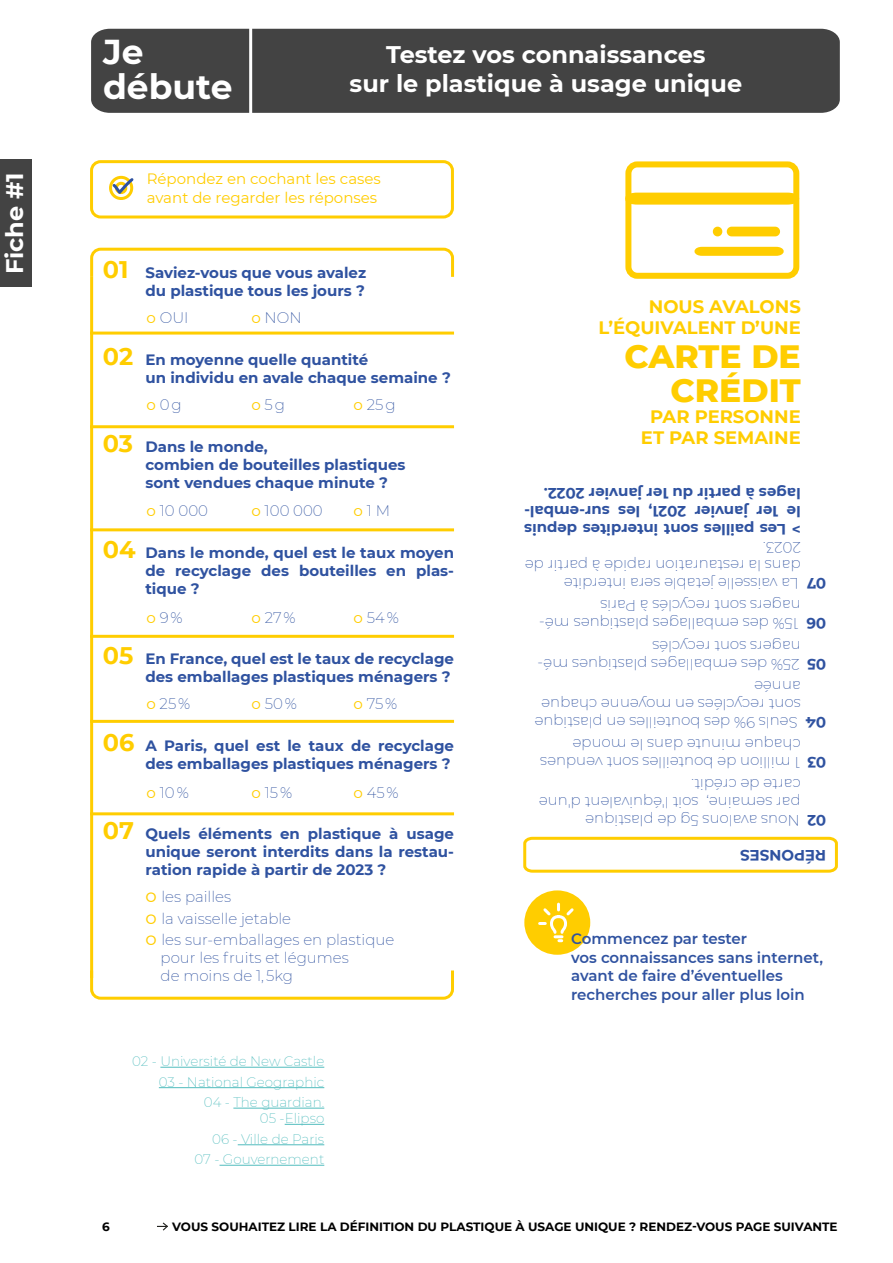
<style>
.page{position:relative;width:893px;height:1263px;background:#fff}
.page>*{position:absolute;margin:0;border:0;box-sizing:border-box;transform-origin:0 0}
.t1{font:700 34.5px/34.5px "Montserrat";color:#fff}
.t2{font:800 33px/33.8px "Montserrat";color:#ffcd00;text-align:right}
.t3{font:700 24px/28.8px "Montserrat";color:#fff;text-align:center}
.t4{font:700 18px/21px "Montserrat";color:#ffcd00;text-align:right}
.t5{font:700 15px/18px "Montserrat";color:#2f52a0;text-align:right}
.t6{font:200 15px/18px "Montserrat";color:#2f52a0}
.t7{font:600 15px/18.8px "Montserrat";color:#2f52a0}
.t8{font:15px/18.8px "Montserrat";color:#ffcd00}
.t9{font:200 13.5px/20.4px "Montserrat";color:#50bcbd;text-align:right}
.t10{font:700 12px "Montserrat";color:#000}
.s1{font-size:24px;color:#ffcd00}
.s2{font-weight:400;color:#ffcd00}
.s3{font-weight:400;font-size:18px;color:#ffcd00}
</style>
<div class="page">
<div style="left:0;top:159px;width:32px;height:128px;background:#434343"></div>
<div style="left:91px;top:29px;width:749px;height:84px;background:#434343"></div>
<hr style="left:249px;top:24px;width:3px;height:91px;background:#fff">
<div style="left:524px;top:890px;width:66px;height:65px;background:#ffcd00;border-radius:50%"></div>
<svg style="left:540px;top:902px;width:34px;height:40px"></svg>
<hr style="left:90px;top:332px;width:364px;height:3px;background:#ffcd00">
<hr style="left:90px;top:528px;width:364px;height:3px;background:#ffcd00">
<hr style="left:90px;top:425px;width:364px;height:3px;background:#ffcd00">
<hr style="left:90px;top:635px;width:364px;height:3px;background:#ffcd00">
<hr style="left:90px;top:720px;width:364px;height:3px;background:#ffcd00">
<hr style="left:90px;top:812px;width:364px;height:3px;background:#ffcd00">
<div style="left:90px;top:160px;width:364px;height:58px;border:3px solid #ffcd00;border-radius:9px"></div>
<svg style="left:523px;top:836px;width:315px;height:37px"></svg>
<svg style="left:90px;top:247px;width:365px;height:33px"></svg>
<svg style="left:90px;top:967px;width:364px;height:33px"></svg>
<hr style="left:90px;top:277px;width:3px;height:701px;background:#ffcd00">
<svg style="left:109px;top:175px;width:25px;height:25px"></svg>
<svg style="left:157px;top:1222px;width:11px;height:9px"></svg>
<hr style="left:160px;top:1067px;width:164px;height:1px;background:#50bcbd">
<hr style="left:159px;top:1087px;width:165px;height:1px;background:#50bcbd">
<hr style="left:233px;top:1108px;width:91px;height:1px;background:#50bcbd">
<hr style="left:285px;top:1124px;width:39px;height:1px;background:#50bcbd">
<hr style="left:238px;top:1144px;width:86px;height:1px;background:#50bcbd">
<hr style="left:220px;top:1165px;width:104px;height:1px;background:#50bcbd">
<div style="left:625px;top:161px;width:174px;height:118px;border:6px solid #ffcd00;border-radius:9px"></div>
<svg style="left:625px;top:190px;width:175px;height:18px"></svg>
<div style="left:714px;top:228px;width:7px;height:7px;background:#ffcd00;border-radius:50%"></div>
<div style="left:713px;top:227px;width:9px;height:9px;border:3px solid #ffcd00;border-radius:50%"></div>
<div style="left:728px;top:228px;width:50px;height:7px;background:#ffcd00;border-radius:3px"></div>
<div style="left:727px;top:227px;width:53px;height:9px;border:3px solid #ffcd00;border-radius:3px"></div>
<svg style="left:694px;top:246px;width:90px;height:10px"></svg>
<h3 class="t3" style="left:-1px;top:274px;width:103px;rotate:-90deg">Fiche #1</h3>
<h1 class="t1" style="left:103px;top:33px;width:131px">Je débute</h1>
<h3 class="t3" style="left:350px;top:39px;width:394px">Testez vos connaissances<br>sur le plastique à usage unique</h3>
<p class="t8" style="left:147px;top:169px;width:236px">Répondez en cochant les cases avant de regarder les réponses</p>
<p class="t5" style="left:103px;top:263px;width:265px"><span class="s1">01</span> Saviez-vous que vous avalez du plastique tous les jours ?</p>
<p class="t6" style="left:146px;top:309px;width:44px"><span class="s2">o</span> OUI</p>
<p class="t6" style="left:251px;top:309px;width:52px"><span class="s2">o</span> NON</p>
<p class="t5" style="left:145px;top:350px;width:307px;text-align:left;text-indent:-43px"><span class="s1">02</span> En moyenne quelle quantité<br>un individu en avale chaque semaine ?</p>
<p class="t6" style="left:146px;top:395px;width:37px"><span class="s2">o</span> 0 g</p>
<p class="t6" style="left:251px;top:395px;width:35px"><span class="s2">o</span> 5 g</p>
<p class="t6" style="left:353px;top:395px;width:44px"><span class="s2">o</span> 25 g</p>
<p class="t5" style="left:145px;top:436px;width:261px;text-align:left;text-indent:-43px"><span class="s1">03</span> Dans le monde,<br>combien de bouteilles plastiques sont vendues chaque minute ?</p>
<p class="t6" style="left:146px;top:502px;width:63px"><span class="s2">o</span> 10 000</p>
<p class="t6" style="left:251px;top:502px;width:73px"><span class="s2">o</span> 100 000</p>
<p class="t6" style="left:353px;top:502px;width:38px"><span class="s2">o</span> 1 M</p>
<p class="t5" style="left:145px;top:543px;width:310px;text-align:justify;text-indent:-43px"><span class="s1">04</span> Dans le monde, quel est le taux moyen de recyclage des bouteilles en plas&shy;tique ?</p>
<p class="t6" style="left:146px;top:608px;width:38px"><span class="s2">o</span> 9 %</p>
<p class="t6" style="left:251px;top:608px;width:46px"><span class="s2">o</span> 27 %</p>
<p class="t6" style="left:353px;top:608px;width:47px"><span class="s2">o</span> 54 %</p>
<p class="t5" style="left:103px;top:649px;width:353px"><span class="s1">05</span> En France, quel est le taux de recyclage des emballages plastiques ménagers ?</p>
<p class="t6" style="left:146px;top:694px;width:45px"><span class="s2">o</span> 25 %</p>
<p class="t6" style="left:251px;top:694px;width:47px"><span class="s2">o</span> 50 %</p>
<p class="t6" style="left:353px;top:694px;width:45px"><span class="s2">o</span> 75 %</p>
<p class="t5" style="left:103px;top:736px;width:353px"><span class="s1">06</span> A Paris, quel est le taux de recyclage des emballages plastiques ménagers ?</p>
<p class="t6" style="left:146px;top:783px;width:44px"><span class="s2">o</span> 10 %</p>
<p class="t6" style="left:251px;top:783px;width:42px"><span class="s2">o</span> 15 %</p>
<p class="t6" style="left:353px;top:783px;width:47px"><span class="s2">o</span> 45 %</p>
<p class="t5" style="left:145px;top:824px;width:310px;text-align:justify;text-indent:-43px"><span class="s1">07</span> Quels éléments en plastique à usage unique seront interdits dans la restau&shy;ration rapide à partir de 2023 ?</p>
<p class="t6" style="left:145px;top:886px;width:250px;line-height:21.6px"><span class="s3">o</span> les pailles<br><span class="s3">o</span> la vaisselle jetable<br><span class="s3">o</span> les sur-emballages en plastique</p>
<p class="t6" style="left:161px;top:949px;width:190px">pour les fruits et légumes de moins de 1, 5kg</p>
<p class="t9" style="left:132px;top:1051px;width:194px">02 - Université de New Castle<br>03 - National Geographic<br>04 - The guardian.</p>
<p class="t9" style="left:194px;top:1108px;width:131px">05 -Elipso<br>06 - Ville de Paris<br>07 - Gouvernement</p>
<p class="t4" style="left:598px;top:296px;width:204px">NOUS AVALONS<br>L’ÉQUIVALENT D’UNE</p>
<h2 class="t2" style="left:625px;top:338px;width:178px">CARTE DE<br>CRÉDIT</h2>
<p class="t4" style="left:641px;top:405px;width:161px;text-align:center">PAR PERSONNE<br>ET PAR SEMAINE</p>
<p class="t5" style="left:801px;top:539px;width:278px;text-align:justify;rotate:-180deg">&gt; Les pailles sont interdites depuis le 1er janvier 2021, les sur-embal&shy;lages à partir du 1er janvier 2022.</p>
<p class="t6" style="left:801px;top:575px;width:277px;rotate:-180deg">dans la restauration rapide à partir de<br>2023.</p>
<p class="t6" style="left:801px;top:617px;width:238px;line-height:22.2px;rotate:-180deg">nagers sont recyclés à Paris<br>La vaisselle jetable sera interdite</p>
<p class="t5" style="left:826px;top:593px;width:21px;rotate:-180deg">07</p>
<p class="t6" style="left:801px;top:657px;width:263px;line-height:22.2px;rotate:-180deg">nagers sont recyclés<br>15% des emballages plastiques mé-</p>
<p class="t5" style="left:826px;top:633px;width:21px;rotate:-180deg">06</p>
<p class="t6" style="left:799px;top:673px;width:263px;rotate:-180deg">25% des emballages plastiques mé-</p>
<p class="t5" style="left:826px;top:674px;width:21px;rotate:-180deg">05</p>
<p class="t6" style="left:801px;top:714px;width:261px;rotate:-180deg">sont recyclées en moyenne chaque année</p>
<p class="t6" style="left:801px;top:756px;width:268px;line-height:22.2px;rotate:-180deg">chaque minute dans le monde<br>Seuls 9% des bouteilles en plastique</p>
<p class="t5" style="left:826px;top:732px;width:22px;rotate:-180deg">04</p>
<p class="t6" style="left:800px;top:772px;width:261px;rotate:-180deg">1 million de bouteilles sont vendues</p>
<p class="t5" style="left:826px;top:772px;width:20px;rotate:-180deg">03</p>
<p class="t6" style="left:801px;top:812px;width:263px;rotate:-180deg">par semaine, soit l'équivalent d'une carte de crédit.</p>
<p class="t6" style="left:800px;top:830px;width:216px;rotate:-180deg">Nous avalons 5g de plastique</p>
<p class="t5" style="left:826px;top:830px;width:20px;rotate:-180deg">02</p>
<p class="t5" style="left:826px;top:865px;width:88px;rotate:-180deg">RÉPONSES</p>
<p class="t7" style="left:571px;top:928px;width:254px">Commencez par tester<br>vos connaissances sans internet, avant de faire d’éventuelles recherches pour aller plus loin</p>
<p class="t10" style="left:102px;top:1218px;width:9px">6</p>
<p class="t10" style="left:172px;top:1218px;width:667px">VOUS SOUHAITEZ LIRE LA DÉFINITION DU PLASTIQUE À USAGE UNIQUE ? RENDEZ-VOUS PAGE SUIVANTE</p>
</div>
